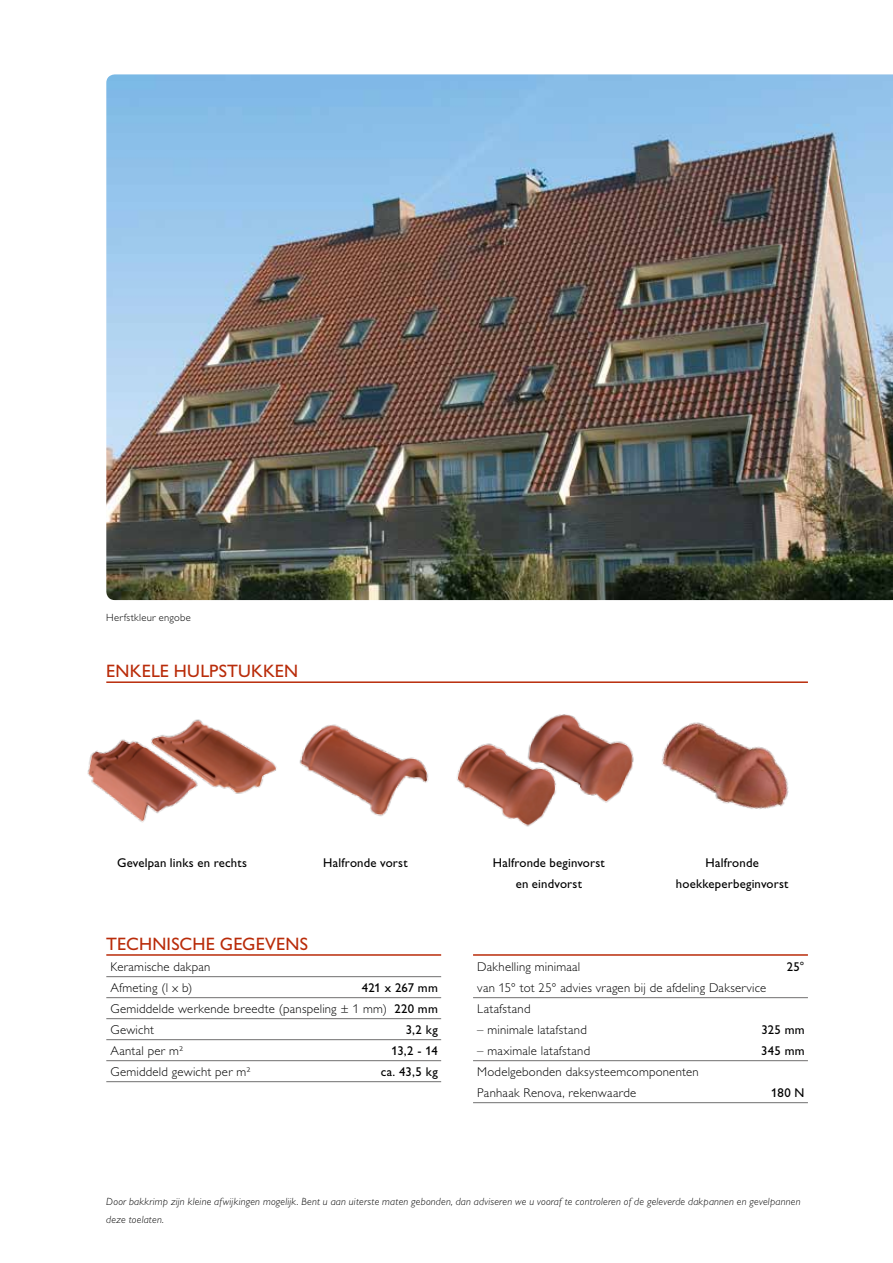
<style>
.page{position:relative;width:893px;height:1263px;background:#fff}
.page>*{position:absolute;margin:0;border:0;box-sizing:border-box;transform-origin:0 0}
.t1{font:18px "Gill Alt One";letter-spacing:.01em;color:#b92c0a}
.t2{font:300 12.75px/21px "Gill Alt One";letter-spacing:.015em;color:#000}
.t3{font:12.75px/21px "Gill Alt One";letter-spacing:.015em;color:#000;text-align:center}
.t4{font:italic 300 10.5px/18px "Gill Alt One";letter-spacing:.02em;color:#000}
.t5{font:300 10.5px "Gill Alt One";letter-spacing:.025em;color:#000}
.s1{font-weight:400}
</style>
<div class="page">
<hr style="left:106px;top:681px;width:702px;height:2px;background:#b92c0a">
<img style="left:87px;top:739px;width:87px;height:84px">
<img style="left:143px;top:719px;width:127px;height:86px">
<img style="left:547px;top:714px;width:87px;height:89px">
<img style="left:457px;top:721px;width:124px;height:106px">
<img style="left:270px;top:724px;width:159px;height:92px">
<img style="left:662px;top:722px;width:127px;height:87px">
<hr style="left:106px;top:954px;width:335px;height:2px;background:#b92c0a">
<hr style="left:106px;top:976px;width:335px;height:1px;background:#706f6f">
<hr style="left:106px;top:997px;width:335px;height:1px;background:#706f6f">
<hr style="left:106px;top:1018px;width:335px;height:1px;background:#706f6f">
<hr style="left:106px;top:1039px;width:335px;height:1px;background:#706f6f">
<hr style="left:106px;top:1060px;width:335px;height:1px;background:#706f6f">
<hr style="left:106px;top:1081px;width:335px;height:1px;background:#706f6f">
<hr style="left:473px;top:954px;width:335px;height:2px;background:#b92c0a">
<hr style="left:473px;top:997px;width:335px;height:1px;background:#706f6f">
<hr style="left:473px;top:1060px;width:335px;height:1px;background:#706f6f">
<hr style="left:473px;top:1102px;width:335px;height:1px;background:#706f6f">
<img style="left:106px;top:74px;width:787px;height:526px">
<p class="t5" style="left:106px;top:612px;width:86px">Herfstkleur engobe</p>
<h1 class="t1" style="left:106px;top:661px;width:193px">ENKELE HULPSTUKKEN</h1>
<p class="t3" style="left:117px;top:852px;width:131px">Gevelpan links en rechts</p>
<p class="t3" style="left:323px;top:852px;width:86px">Halfronde vorst</p>
<p class="t3" style="left:493px;top:852px;width:114px">Halfronde beginvorst en eindvorst</p>
<p class="t3" style="left:676px;top:852px;width:114px">Halfronde hoekkeperbeginvorst</p>
<h1 class="t1" style="left:106px;top:933px;width:203px">TECHNISCHE GEGEVENS</h1>
<p class="t2" style="left:111px;top:956px;width:101px">Keramische dakpan<br>Afmeting (l x b)</p>
<p class="t2" style="left:111px;top:977px;width:329px;text-align:justify;text-indent:251px"><span class="s1">421 x 267 mm </span>Gemiddelde werkende breedte (panspeling ± 1 mm) <span class="s1">220 mm </span>Gewicht</p>
<p class="t3" style="left:406px;top:1019px;width:34px">3,2 kg</p>
<p class="t2" style="left:111px;top:1040px;width:74px">Aantal per m²</p>
<p class="t3" style="left:391px;top:1040px;width:48px">13,2 - 14</p>
<p class="t2" style="left:111px;top:1061px;width:141px">Gemiddeld gewicht per m²</p>
<p class="t3" style="left:381px;top:1061px;width:59px">ca. 43,5 kg</p>
<p class="t2" style="left:477px;top:956px;width:105px">Dakhelling minimaal</p>
<p class="t3" style="left:787px;top:956px;width:19px">25°</p>
<p class="t2" style="left:477px;top:977px;width:290px">van 15° tot 25° advies vragen bij de afdeling Dakservice<br>Latafstand</p>
<p class="t2" style="left:477px;top:1019px;width:111px">– minimale latafstand</p>
<p class="t3" style="left:761px;top:1019px;width:45px">325 mm</p>
<p class="t2" style="left:477px;top:1040px;width:114px">– maximale latafstand</p>
<p class="t3" style="left:761px;top:1040px;width:45px">345 mm</p>
<p class="t2" style="left:477px;top:1061px;width:223px">Modelgebonden daksysteemcomponenten<br>Panhaak Renova, rekenwaarde</p>
<p class="t3" style="left:771px;top:1082px;width:35px">180 N</p>
<p class="t4" style="left:106px;top:1192px;width:696px">Door bakkrimp zijn kleine afwijkingen mogelijk. Bent u aan uiterste maten gebonden, dan adviseren we u vooraf te controleren of de geleverde dakpannen en gevelpannen deze toelaten.</p>
</div>
